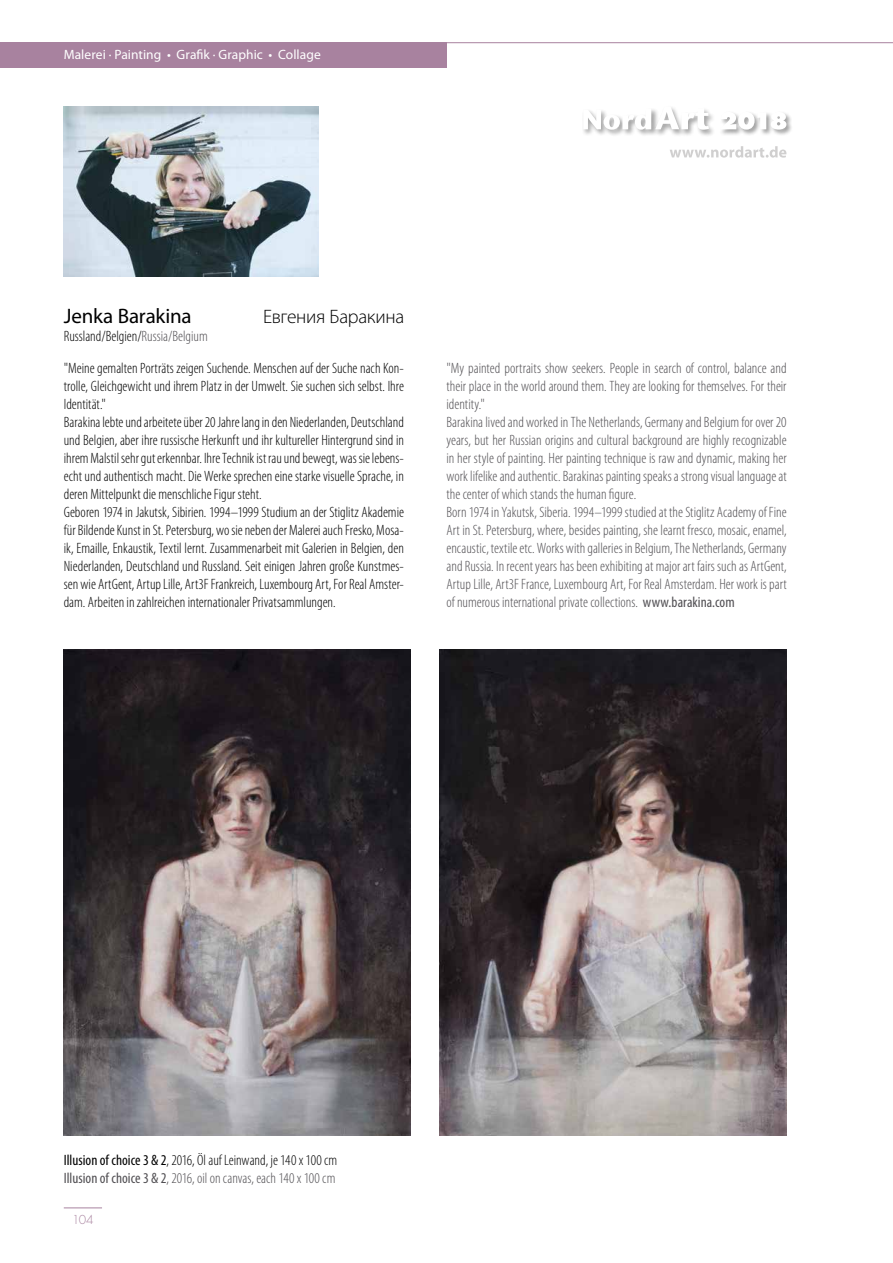
<style>
.page{position:relative;width:893px;height:1263px;background:#fff}
.page>*{position:absolute;margin:0;border:0;box-sizing:border-box;transform-origin:0 0}
.t1{font:21px "Myriad Pro";letter-spacing:-.005em;color:#000}
.t2{font:300 19.5px "Myriad Pro";letter-spacing:-.015em;color:#000}
.t3{font:300 condensed 15px/18px "Myriad Pro";color:#000}
.t4{font:300 condensed 15px/18px "Myriad Pro";color:#514f53}
.t5{font:13.5px "Myriad Pro";letter-spacing:.005em;color:#fff}
.t6{font:300 12px "Futura Std";color:#a8829f}
.s1{color:#514f53}
.s2{font-weight:400}
.s3{font-weight:400;color:#514f53}
</style>
<div class="page">
<div style="left:0;top:43px;width:446px;height:25px;background:#a8829f"></div>
<hr style="left:446px;top:42px;width:447px;height:1px;background:#a8829f">
<hr style="left:64px;top:1207px;width:38px;height:1px;background:#a8829f">
<svg style="left:670px;top:146px;width:116px;height:12px"></svg>
<div style="left:581px;top:107px;width:78px;height:30px;background:#000;opacity:.75"></div>
<div style="left:654px;top:105px;width:62px;height:32px;background:#000;opacity:.75"></div>
<svg style="left:583px;top:106px;width:126px;height:24px"></svg>
<div style="left:718px;top:111px;width:75px;height:25px;background:#000;opacity:.75"></div>
<svg style="left:719px;top:112px;width:67px;height:18px"></svg>
<img style="left:64px;top:106px;width:255px;height:170px">
<img style="left:64px;top:650px;width:347px;height:486px">
<img style="left:440px;top:650px;width:347px;height:486px">
<p class="t5" style="left:64px;top:46px;width:258px">Malerei · Painting • Grafik · Graphic • Collage</p>
<h1 class="t1" style="left:64px;top:303px;width:129px">Jenka Barakina</h1>
<h2 class="t2" style="left:263px;top:305px;width:143px">Евгения Баракина</h2>
<p class="t3" style="left:64px;top:321px;width:342px;line-height:31.5px">Russland/Belgien/<span class="s1">Russia/Belgium<br></span>"Meine gemalten Porträts zeigen Suchende. Menschen auf der Suche nach Kon-</p>
<p class="t3" style="left:64px;top:377px;width:342px">trolle, Gleichgewicht und ihrem Platz in der Umwelt. Sie suchen sich selbst. Ihre Identität."<br>Barakina lebte und arbeitete über 20 Jahre lang in den Niederlanden, Deutschland und Belgien, aber ihre russische Herkunft und ihr kultureller Hintergrund sind in ihrem Malstil sehr gut erkennbar. Ihre Technik ist rau und bewegt, was sie lebens&shy;echt und authentisch macht. Die Werke sprechen eine starke visuelle Sprache, in deren Mittelpunkt die menschliche Figur steht.<br>Geboren 1974 in Jakutsk, Sibirien. 1994–1999 Studium an der Stiglitz Akademie für Bildende Kunst in St. Petersburg, wo sie neben der Malerei auch Fresko, Mosa&shy;ik, Emaille, Enkaustik, Textil lernt. Zusammenarbeit mit Galerien in Belgien, den Niederlanden, Deutschland und Russland. Seit einigen Jahren große Kunstmes&shy;sen wie ArtGent, Artup Lille, Art3F Frankreich, Luxembourg Art, For Real Amster&shy;dam. Arbeiten in zahlreichen internationaler Privatsammlungen.</p>
<p class="t4" style="left:446px;top:359px;width:342px">"My painted portraits show seekers. People in search of control, balance and their place in the world around them. They are looking for themselves. For their identity."<br>Barakina lived and worked in The Netherlands, Germany and Belgium for over 20 years, but her Russian origins and cultural background are highly recognizable in her style of painting. Her painting technique is raw and dynamic, making her work lifelike and authentic. Barakinas painting speaks a strong visual language at the center of which stands the human figure.<br>Born 1974 in Yakutsk, Siberia. 1994–1999 studied at the Stiglitz Academy of Fine Art in St. Petersburg, where, besides painting, she learnt fresco, mosaic, enamel, encaustic, textile etc. Works with galleries in Belgium, The Netherlands, Germany and Russia. In recent years has been exhibiting at major art fairs such as ArtGent, Artup Lille, Art3F France, Luxembourg Art, For Real Amsterdam. Her work is part of numerous international private collections. <span class="s2">www.barakina.com</span></p>
<p class="t3" style="left:64px;top:1151px;width:275px"><span class="s2">Illusion of choice 3 &amp; 2</span>, 2016, Öl auf Leinwand, je 140 x 100 cm<br><span class="s3">Illusion of choice 3 &amp; 2</span><span class="s1">, 2016, oil on canvas, each 140 x 100 cm</span></p>
<p class="t6" style="left:72px;top:1212px;width:23px">104</p>
</div>
